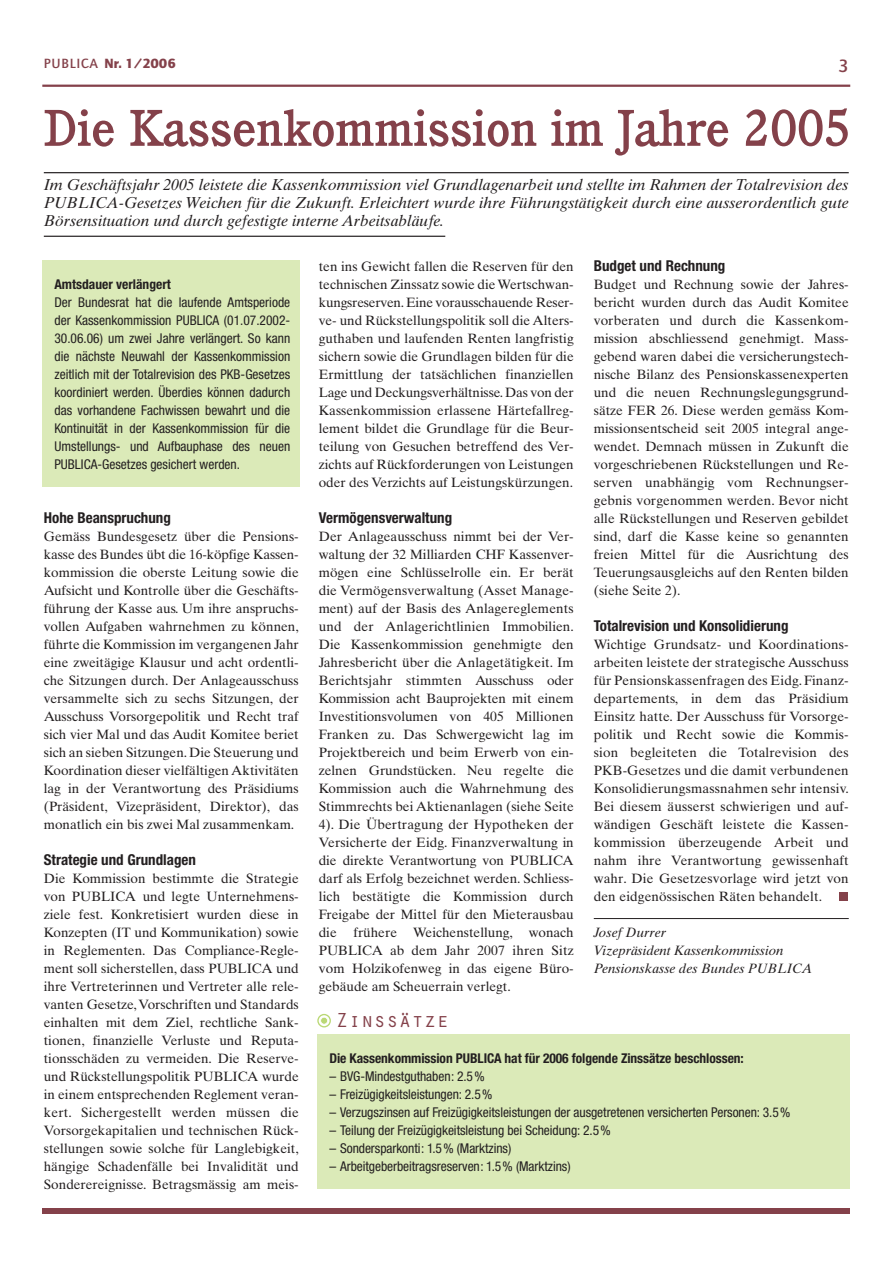
<style>
.page{position:relative;width:893px;height:1263px;background:#fff}
.page>*{position:absolute;margin:0;border:0;box-sizing:border-box;transform-origin:0 0}
.t1{font:500 50.25px "Cushing LT";color:#84414a}
.t2{font:21px "Orator";color:#84414a}
.t3{font:500 18px "AT Quay Sans";color:#84414a}
.t4{font:italic 15.75px/18px "Times Ten LT";color:#231f20;text-align:justify}
.t5{font:700 condensed 15px "Helvetica Neue LT";color:#231f20}
.t6{font:13.5px/18px "Times Ten LT";color:#231f20;text-align:justify}
.t7{font:condensed 13.5px/18px "Helvetica Neue LT";letter-spacing:-.005em;color:#231f20;text-align:justify}
.t8{font:700 condensed 13.5px "Helvetica Neue LT";letter-spacing:-.005em;color:#231f20}
.t9{font:italic 13.5px/18px "Times Ten LT";color:#231f20}
.t10{font:900 13.5px "AT Quay Sans";color:#84414a}
.s1{font-weight:500}
</style>
<div class="page">
<hr style="left:42px;top:85px;width:808px;height:2px;background:#84414a">
<div style="left:42px;top:1208px;width:808px;height:5px;background:#84414a"></div>
<hr style="left:594px;top:918px;width:255px;height:1px;background:#231f20">
<div style="left:839px;top:892px;width:8px;height:9px;background:#84414a"></div>
<hr style="left:44px;top:172px;width:805px;height:1px;background:#231f20">
<hr style="left:44px;top:236px;width:401px;height:1px;background:#231f20">
<svg style="left:317px;top:1014px;width:14px;height:13px"></svg>
<div style="left:321px;top:1017px;width:7px;height:7px;background:#bad875;border-radius:50%"></div>
<div style="left:320px;top:1017px;width:8px;height:7px;border:2px solid #fff;border-radius:50%"></div>
<div style="left:317px;top:1034px;width:533px;height:155px;background:#dbeab8"></div>
<div style="left:42px;top:260px;width:258px;height:226px;background:#dbeab8"></div>
<p class="t10" style="left:44px;top:59px;width:134px"><span class="s1">PUBLICA</span> Nr. 1/2006</p>
<h3 class="t3" style="left:838px;top:59px;width:12px">3</h3>
<h1 class="t1" style="left:44px;top:110px;width:809px">Die Kassenkommission im Jahre 2005</h1>
<p class="t4" style="left:44px;top:177px;width:806px">Im Geschäftsjahr 2005 leistete die Kassenkommission viel Grundlagenarbeit und stellte im Rahmen der Totalrevision des PUBLICA-Gesetzes Weichen für die Zukunft. Erleichtert wurde ihre Führungstätigkeit durch eine ausserordentlich gute Börsensituation und durch gefestigte interne Arbeitsabläufe.</p>
<p class="t8" style="left:54px;top:279px;width:118px">Amtsdauer verlängert</p>
<p class="t7" style="left:54px;top:294px;width:237px">Der Bundesrat hat die laufende Amtsperiode der Kassenkommission PUBLICA (01.07.2002- 30.06.06) um zwei Jahre verlängert. So kann die nächste Neuwahl der Kassenkommission zeitlich mit der Totalrevision des PKB-Gesetzes koordiniert werden. Überdies können dadurch das vorhandene Fachwissen bewahrt und die Kontinuität in der Kassenkommission für die Umstellungs- und Aufbauphase des neuen PUBLICA-Gesetzes gesichert werden.</p>
<p class="t5" style="left:44px;top:512px;width:129px">Hohe Beanspruchung</p>
<p class="t6" style="left:44px;top:528px;width:256px">Gemäss Bundesgesetz über die Pensions&shy;kasse des Bundes übt die 16-köpfige Kassen&shy;kommission die oberste Leitung sowie die Aufsicht und Kontrolle über die Geschäfts&shy;führung der Kasse aus. Um ihre anspruchs&shy;vollen Aufgaben wahrnehmen zu können, führte die Kommission im vergangenen Jahr eine zweitägige Klausur und acht ordentli&shy;che Sitzungen durch. Der Anlageausschuss versammelte sich zu sechs Sitzungen, der Ausschuss Vorsorgepolitik und Recht traf sich vier Mal und das Audit Komitee beriet sich an sieben Sitzungen. Die Steuerung und Koordination dieser vielfältigen Aktivitäten lag in der Verantwortung des Präsidiums (Präsident, Vizepräsident, Direktor), das monatlich ein bis zwei Mal zusammenkam.</p>
<p class="t5" style="left:44px;top:854px;width:154px">Strategie und Grundlagen</p>
<p class="t6" style="left:44px;top:870px;width:256px">Die Kommission bestimmte die Strategie von PUBLICA und legte Unternehmens&shy;ziele fest. Konkretisiert wurden diese in Konzepten (IT und Kommunikation) sowie in Reglementen. Das Compliance-Regle&shy;ment soll sicherstellen, dass PUBLICA und ihre Vertreterinnen und Vertreter alle rele&shy;vanten Gesetze,Vorschriften und Standards einhalten mit dem Ziel, rechtliche Sank&shy;tionen, finanzielle Verluste und Reputa&shy;tionsschäden zu vermeiden. Die Reserve&shy;und Rückstellungspolitik PUBLICA wurde in einem entsprechenden Reglement veran&shy;kert. Sichergestellt werden müssen die Vorsorgekapitalien und technischen Rück&shy;stellungen sowie solche für Langlebigkeit, hängige Schadenfälle bei Invalidität und Sonderereignisse. Betragsmässig am meis-</p>
<p class="t6" style="left:319px;top:258px;width:256px">ten ins Gewicht fallen die Reserven für den technischen Zinssatz sowie die Wertschwan&shy;kungsreserven. Eine vorausschauende Reser&shy;ve- und Rückstellungspolitik soll die Alters&shy;guthaben und laufenden Renten langfristig sichern sowie die Grundlagen bilden für die Ermittlung der tatsächlichen finanziellen Lage und Deckungsverhältnisse. Das von der Kassenkommission erlassene Härtefallreg&shy;lement bildet die Grundlage für die Beur&shy;teilung von Gesuchen betreffend des Ver&shy;zichts auf Rückforderungen von Leistungen oder des Verzichts auf Leistungskürzungen.</p>
<p class="t5" style="left:319px;top:512px;width:135px">Vermögensverwaltung</p>
<p class="t6" style="left:319px;top:528px;width:256px">Der Anlageausschuss nimmt bei der Ver&shy;waltung der 32 Milliarden CHF Kassenver&shy;mögen eine Schlüsselrolle ein. Er berät die Vermögensverwaltung (Asset Manage&shy;ment) auf der Basis des Anlagereglements und der Anlagerichtlinien Immobilien.<br>Die Kassenkommission genehmigte den Jahresbericht über die Anlagetätigkeit. Im Berichtsjahr stimmten Ausschuss oder Kommission acht Bauprojekten mit einem Investitionsvolumen von 405 Millionen Franken zu. Das Schwergewicht lag im Projektbereich und beim Erwerb von ein&shy;zelnen Grundstücken. Neu regelte die Kommission auch die Wahrnehmung des Stimmrechts bei Aktienanlagen (siehe Seite 4). Die Übertragung der Hypotheken der Versicherte der Eidg. Finanzverwaltung in die direkte Verantwortung von PUBLICA darf als Erfolg bezeichnet werden. Schliess&shy;lich bestätigte die Kommission durch Freigabe der Mittel für den Mieterausbau die frühere Weichenstellung, wonach PUBLICA ab dem Jahr 2007 ihren Sitz vom Holzikofenweg in das eigene Büro&shy;gebäude am Scheuerrain verlegt.</p>
<p class="t5" style="left:594px;top:260px;width:133px">Budget und Rechnung</p>
<p class="t6" style="left:594px;top:276px;width:256px">Budget und Rechnung sowie der Jahres&shy;bericht wurden durch das Audit Komitee vorberaten und durch die Kassenkom&shy;mission abschliessend genehmigt. Mass&shy;gebend waren dabei die versicherungstech&shy;nische Bilanz des Pensionskassenexperten und die neuen Rechnungslegungsgrund&shy;sätze FER 26. Diese werden gemäss Kom&shy;missionsentscheid seit 2005 integral ange&shy;wendet. Demnach müssen in Zukunft die vorgeschriebenen Rückstellungen und Re&shy;serven unabhängig vom Rechnungser&shy;gebnis vorgenommen werden. Bevor nicht alle Rückstellungen und Reserven gebildet sind, darf die Kasse keine so genannten freien Mittel für die Ausrichtung des Teuerungsausgleichs auf den Renten bilden (siehe Seite 2).</p>
<p class="t5" style="left:594px;top:620px;width:196px">Totalrevision und Konsolidierung</p>
<p class="t6" style="left:594px;top:636px;width:256px">Wichtige Grundsatz- und Koordinations&shy;arbeiten leistete der strategische Ausschuss für Pensionskassenfragen des Eidg. Finanz&shy;departements, in dem das Präsidium Einsitz hatte. Der Ausschuss für Vorsorge&shy;politik und Recht sowie die Kommis&shy;sion begleiteten die Totalrevision des PKB-Gesetzes und die damit verbundenen Konsolidierungsmassnahmen sehr intensiv.<br>Bei diesem äusserst schwierigen und auf&shy;wändigen Geschäft leistete die Kassen&shy;kommission überzeugende Arbeit und nahm ihre Verantwortung gewissenhaft wahr. Die Gesetzesvorlage wird jetzt von den eidgenössischen Räten behandelt.</p>
<p class="t9" style="left:594px;top:924px;width:220px">Josef Durrer<br>Vizepräsident Kassenkommission<br>Pensionskasse des Bundes PUBLICA</p>
<h2 class="t2" style="left:336px;top:1007px;width:115px">Zinssätze</h2>
<p class="t8" style="left:329px;top:1053px;width:416px">Die Kassenkommission PUBLICA hat für 2006 folgende Zinssätze beschlossen:</p>
<p class="t7" style="left:329px;top:1068px;width:157px">– BVG-Mindestguthaben: 2.5%</p>
<p class="t7" style="left:329px;top:1086px;width:164px">– Freizügigkeitsleistungen: 2.5%</p>
<p class="t7" style="left:329px;top:1104px;width:462px">– Verzugszinsen auf Freizügigkeitsleistungen der ausgetretenen versicherten Personen: 3.5%</p>
<p class="t7" style="left:329px;top:1122px;width:283px">– Teilung der Freizügigkeitsleistung bei Scheidung: 2.5%</p>
<p class="t7" style="left:329px;top:1140px;width:183px">– Sondersparkonti: 1.5% (Marktzins)</p>
<p class="t7" style="left:329px;top:1158px;width:243px">– Arbeitgeberbeitragsreserven: 1.5% (Marktzins)</p>
</div>
